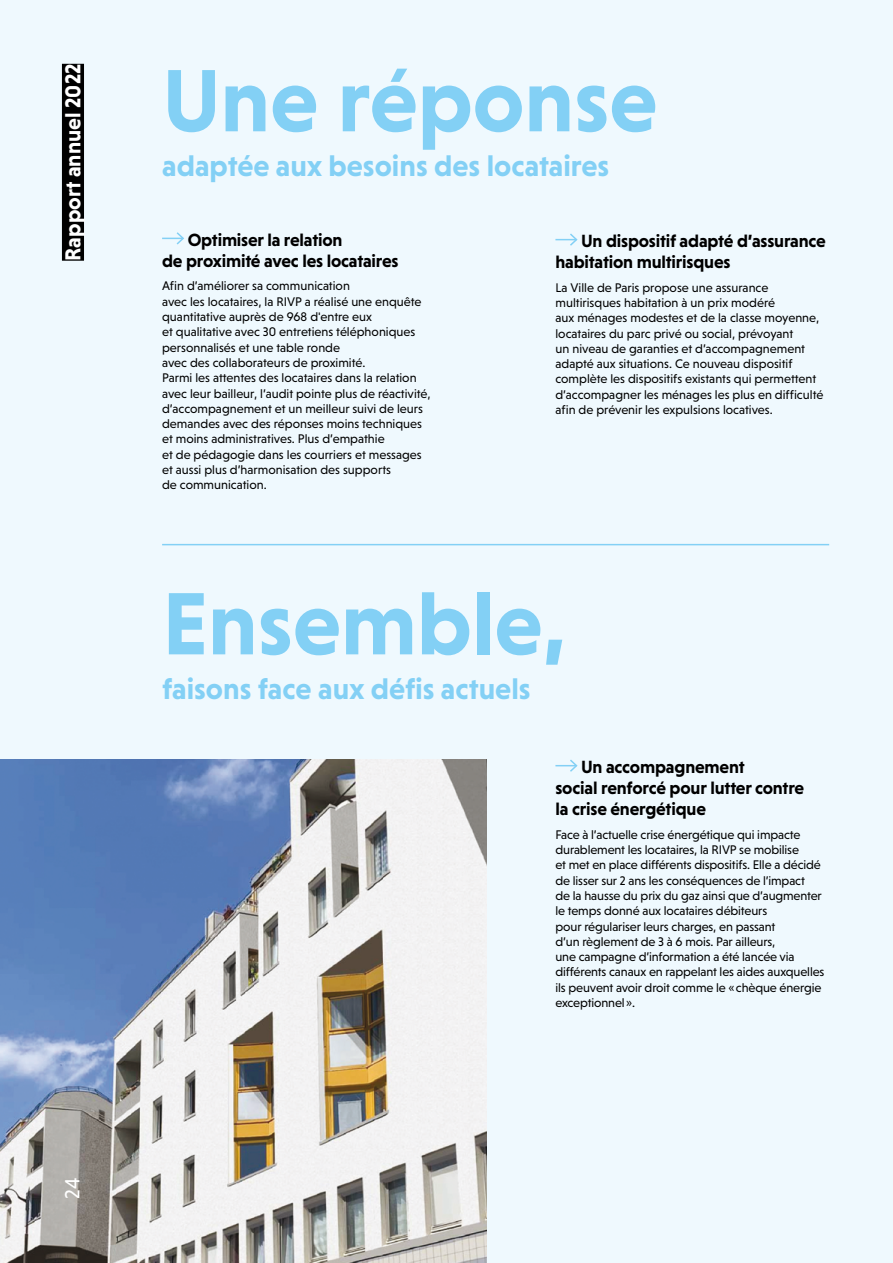
<style>
.page{position:relative;width:893px;height:1263px;background:#eff9fe}
.page>*{position:absolute;margin:0;border:0;box-sizing:border-box;transform-origin:0 0}
.t1{font:700 90px "Niveau Grotesk";color:#83d0f5}
.t2{font:700 30px "Niveau Grotesk";color:#83d0f5}
.t3{font:700 22.05px "Niveau Grotesk";color:#fff}
.t4{font:21px "Niveau Grotesk";color:#fff}
.t5{font:700 18px/21px "Niveau Grotesk";letter-spacing:-.01em;color:#000}
.t6{font:12.75px/15.3px "Niveau Grotesk";color:#000}
</style>
<div class="page">
<img style="left:0;top:759px;width:487px;height:504px">
<svg style="left:555px;top:233px;width:23px;height:13px"></svg>
<svg style="left:162px;top:232px;width:22px;height:13px"></svg>
<hr style="left:162px;top:544px;width:667px;height:1px;background:#83d0f5">
<svg style="left:555px;top:759px;width:23px;height:13px"></svg>
<div style="left:62px;top:64px;width:22px;height:197px;background:#000"></div>
<h3 class="t3" style="left:60px;top:261px;width:198px;rotate:-90deg">Rapport annuel 2022</h3>
<h3 class="t4" style="left:61px;top:1199px;width:23px;rotate:-90deg">24</h3>
<h1 class="t1" style="left:162px;top:49px;width:497px">Une réponse</h1>
<h2 class="t2" style="left:162px;top:149px;width:449px">adaptée aux besoins des locataires</h2>
<h3 class="t5" style="left:162px;top:229px;width:238px;text-indent:26px">Optimiser la relation<br>de proximité avec les locataires</h3>
<p class="t6" style="left:162px;top:278px;width:270px">Afin d’améliorer sa communication<br>avec les locataires, la RIVP a réalisé une enquête quantitative auprès de 968 d'entre eux<br>et qualitative avec 30 entretiens téléphoniques personnalisés et une table ronde<br>avec des collaborateurs de proximité.<br>Parmi les attentes des locataires dans la relation avec leur bailleur, l’audit pointe plus de réactivité, d’accompagnement et un meilleur suivi de leurs demandes avec des réponses moins techniques et moins administratives. Plus d’empathie<br>et de pédagogie dans les courriers et messages et aussi plus d’harmonisation des supports<br>de communication.</p>
<h3 class="t5" style="left:555px;top:230px;width:272px;text-indent:26px">Un dispositif adapté d’assurance habitation multirisques</h3>
<p class="t6" style="left:555px;top:280px;width:269px">La Ville de Paris propose une assurance multirisques habitation à un prix modéré<br>aux ménages modestes et de la classe moyenne, locataires du parc privé ou social, prévoyant<br>un niveau de garanties et d’accompagnement adapté aux situations. Ce nouveau dispositif complète les dispositifs existants qui permettent d’accompagner les ménages les plus en difficulté afin de prévenir les expulsions locatives.</p>
<h1 class="t1" style="left:162px;top:572px;width:406px">Ensemble,</h1>
<h2 class="t2" style="left:162px;top:672px;width:370px">faisons face aux défis actuels</h2>
<h3 class="t5" style="left:555px;top:756px;width:250px;text-indent:26px">Un accompagnement<br>social renforcé pour lutter contre la crise énergétique</h3>
<p class="t6" style="left:555px;top:827px;width:270px">Face à l’actuelle crise énergétique qui impacte durablement les locataires, la RIVP se mobilise<br>et met en place différents dispositifs. Elle a décidé de lisser sur 2 ans les conséquences de l’impact<br>de la hausse du prix du gaz ainsi que d’augmenter le temps donné aux locataires débiteurs<br>pour régulariser leurs charges, en passant<br>d’un règlement de 3 à 6 mois. Par ailleurs,<br>une campagne d’information a été lancée via différents canaux en rappelant les aides auxquelles ils peuvent avoir droit comme le «chèque énergie exceptionnel».</p>
</div>
